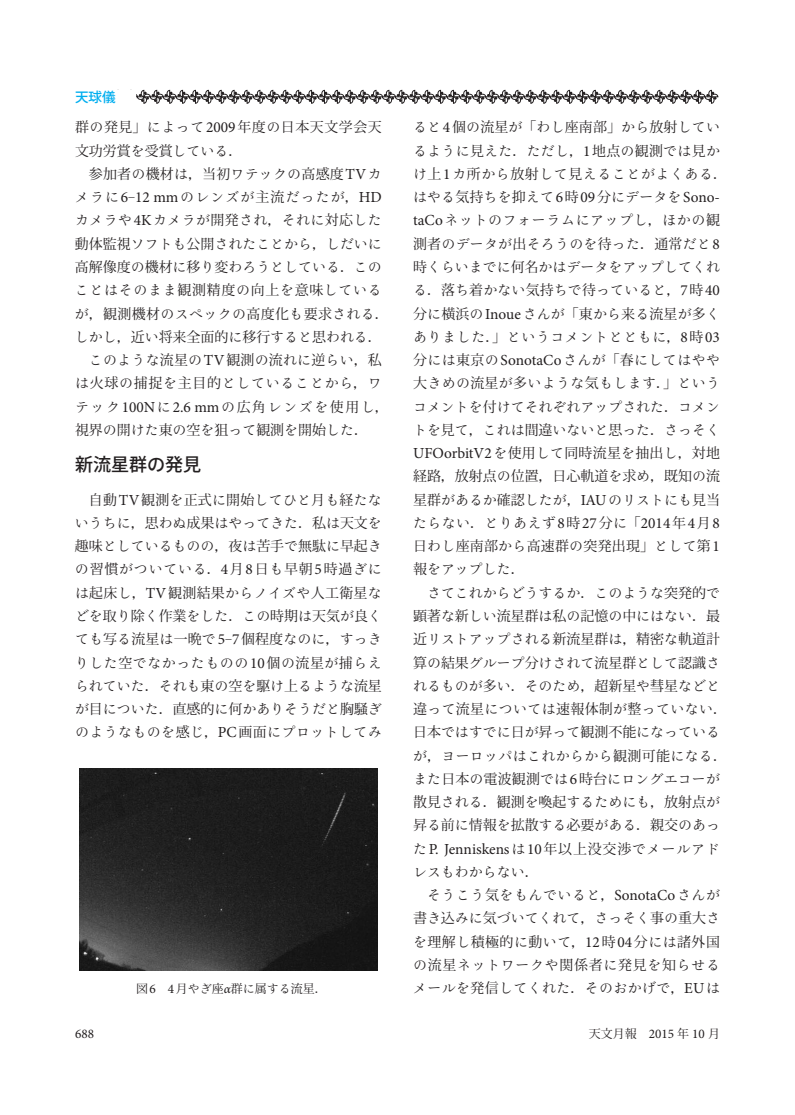
<style>
.page{position:relative;width:795px;height:1115px;background:#fff}
.page>*{position:absolute;margin:0;border:0;box-sizing:border-box;transform-origin:0 0}
.t1{font:500 18px "Koz Go Pro";color:#231f20}
.t2{font:15.3px "Minion Pro";color:#231f20}
.t3{font:13.95px/23.2px "Ryo Text Plus N";letter-spacing:.015em;color:#231f20}
.t4{font:13.95px/23.2px "Koz Min Pro";letter-spacing:.015em;color:#231f20}
.t5{font:13.95px/23.2px "Koz Min Pro";letter-spacing:.04em;color:#231f20}
.t6{font:13.95px "Ryo Text Plus N";letter-spacing:.04em;color:#231f20}
.t7{font:13.95px "Ryo Text Plus N";letter-spacing:.05em;color:#231f20}
.t8{font:500 13.5px "Koz Go Pro";color:#00aeef}
.t9{font:13.2px "Minion Pro";color:#231f20}
.t10{font:12px "Koz Min Pro";color:#231f20}
.s1{font-family:"Ryo Text Plus N"}
.s2{font-family:"Minion Pro";font-size:15.3px}
.s3{font-family:"Koz Min Pro"}
.s4{font-family:"Ryo Gothic Plus N"}
.s5{font-family:"Ryo Text Plus N";font-size:13.95px}
.s6{font-family:"Koz Min Pro";font-size:13.95px}
.s7{font-family:"Minion Pro";font-size:13.2px}
.s8{font-family:"Minion Pro";font-style:italic;font-size:13.2px}
</style>
<div class="page">
<svg style="left:136px;top:90px;width:582px;height:14px"></svg>
<img style="left:80px;top:768px;width:297px;height:202px">
<p class="t8" style="left:75px;top:88px;width:55px">天球儀　</p>
<p class="t5" style="left:75px;top:115px;width:308px">群<span class="s1">の</span>発見」<span class="s1">によって</span><span class="s2">2009</span>年度<span class="s1">の</span>日本天文学会天文功労賞<span class="s1">を</span>受賞<span class="s1">している</span>．</p>
<p class="t4" style="left:89px;top:162px;width:294px">参加者<span class="s1">の</span>機材<span class="s1">は</span>，当初<span class="s1">ワテックの</span>高感度<span class="s2">TV</span><span class="s1">カ</span></p>
<p class="t3" style="left:75px;top:185px;width:315px;text-align:center">メラに<span class="s2">6</span><span class="s3">‒</span><span class="s2">12 mm</span>のレンズが<span class="s3">主流</span>だったが<span class="s3">，</span><span class="s2">HD</span>カメラや<span class="s2">4K</span>カメラが<span class="s3">開発</span>され<span class="s3">，</span>それに<span class="s3">対応</span>した<span class="s3">動体監視</span>ソフトも<span class="s3">公開</span>されたことから<span class="s3">，</span>しだいに<span class="s3">高解像度</span>の<span class="s3">機材</span>に<span class="s3">移</span>り<span class="s3">変</span>わろうとしている<span class="s3">．</span>このことはそのまま<span class="s3">観測精度</span>の<span class="s3">向上</span>を<span class="s3">意味</span>しているが<span class="s3">，観測機材</span>のスペックの<span class="s3">高度化</span>も<span class="s3">要求</span>される<span class="s3">．</span>しかし<span class="s3">，近</span>い<span class="s3">将来全面的</span>に<span class="s3">移行</span>すると<span class="s3">思</span>われる<span class="s3">．</span>このような<span class="s3">流星</span>の<span class="s2">TV</span><span class="s3">観測</span>の<span class="s3">流</span>れに<span class="s3">逆</span>らい<span class="s3">，私<br></span>は<span class="s3">火球</span>の<span class="s3">捕捉</span>を<span class="s3">主目的</span>としていることから<span class="s3">，</span>ワテック<span class="s2">100N</span>に<span class="s2">2.6 mm</span>の<span class="s3">広角</span>レンズを<span class="s3">使用</span>し<span class="s3">，</span></p>
<p class="t4" style="left:75px;top:417px;width:294px">視界<span class="s1">の</span>開<span class="s1">けた</span>東<span class="s1">の</span>空<span class="s1">を</span>狙<span class="s1">って</span>観測<span class="s1">を</span>開始<span class="s1">した</span>．</p>
<p class="t1" style="left:75px;top:453px;width:127px">新流星群<span class="s4">の</span>発見</p>
<p class="t4" style="left:89px;top:487px;width:294px">自動<span class="s2">TV</span>観測<span class="s1">を</span>正式<span class="s1">に</span>開始<span class="s1">してひと</span>月<span class="s1">も</span>経<span class="s1">たな</span></p>
<p class="t3" style="left:75px;top:511px;width:308px;text-align:justify">いうちに<span class="s3">，思</span>わぬ<span class="s3">成果</span>はやってきた<span class="s3">．私</span>は<span class="s3">天文</span>を<span class="s3">趣味</span>としているものの<span class="s3">，夜</span>は<span class="s3">苦手</span>で<span class="s3">無駄</span>に<span class="s3">早起</span>きの<span class="s3">習慣</span>がついている<span class="s3">．</span><span class="s2">4</span><span class="s3">月</span><span class="s2">8</span><span class="s3">日</span>も<span class="s3">早朝</span><span class="s2">5</span><span class="s3">時過</span>ぎに</p>
<p class="t4" style="left:75px;top:580px;width:308px"><span class="s1">は</span>起床<span class="s1">し</span>，<span class="s2">TV</span>観測結果<span class="s1">からノイズや</span>人工衛星<span class="s1">な</span></p>
<p class="t3" style="left:75px;top:604px;width:308px;text-align:justify">どを<span class="s3">取</span>り<span class="s3">除</span>く<span class="s3">作業</span>をした<span class="s3">．</span>この<span class="s3">時期</span>は<span class="s3">天気</span>が<span class="s3">良</span>くても<span class="s3">写</span>る<span class="s3">流星</span>は<span class="s3">一晩</span>で<span class="s2">5</span><span class="s3">‒</span><span class="s2">7</span><span class="s3">個程度</span>なのに<span class="s3">，</span>すっきりした<span class="s3">空</span>でなかったものの<span class="s2">10</span><span class="s3">個</span>の<span class="s3">流星</span>が<span class="s3">捕</span>らえられていた<span class="s3">．</span>それも<span class="s3">東</span>の<span class="s3">空</span>を<span class="s3">駆</span>け<span class="s3">上</span>るような<span class="s3">流星</span>が<span class="s3">目</span>についた<span class="s3">．直感的</span>に<span class="s3">何</span>かありそうだと<span class="s3">胸騒</span>ぎのようなものを<span class="s3">感</span>じ<span class="s3">，</span><span class="s2">PC</span><span class="s3">画面</span>にプロットしてみ</p>
<p class="t3" style="left:413px;top:116px;width:315px">ると<span class="s2">4</span><span class="s3">個</span>の<span class="s3">流星</span>が<span class="s3">「</span>わし<span class="s3">座南部」</span>から<span class="s3">放射</span>しているように<span class="s3">見</span>えた<span class="s3">．</span>ただし<span class="s3">，</span><span class="s2">1</span><span class="s3">地点</span>の<span class="s3">観測</span>では<span class="s3">見</span>かけ<span class="s3">上</span><span class="s2">1</span>カ<span class="s3">所</span>から<span class="s3">放射</span>して<span class="s3">見</span>えることがよくある<span class="s3">．</span>はやる<span class="s3">気持</span>ちを<span class="s3">抑</span>えて<span class="s2">6</span><span class="s3">時</span><span class="s2">09</span><span class="s3">分</span>にデータを<span class="s2">Sono&shy;taCo</span>ネットのフォーラムにアップし<span class="s3">，</span>ほかの<span class="s3">観測者</span>のデータが<span class="s3">出</span>そろうのを<span class="s3">待</span>った<span class="s3">．通常</span>だと<span class="s2">8</span><span class="s3">時</span>くらいまでに<span class="s3">何名</span>かはデータをアップしてくれる<span class="s3">．落</span>ち<span class="s3">着</span>かない<span class="s3">気持</span>ちで<span class="s3">待</span>っていると<span class="s3">，</span><span class="s2">7</span><span class="s3">時</span><span class="s2">40</span><span class="s3">分</span>に<span class="s3">横浜</span>の<span class="s2">Inoue</span>さんが<span class="s3">「東</span>から<span class="s3">来</span>る<span class="s3">流星</span>が<span class="s3">多</span>くありました<span class="s3">．」</span>というコメントとともに<span class="s3">，</span><span class="s2">8</span><span class="s3">時</span><span class="s2">03</span><span class="s3">分</span>には<span class="s3">東京</span>の<span class="s2">SonotaCo</span>さんが<span class="s3">「春</span>にしてはやや<span class="s3">大</span>きめの<span class="s3">流星</span>が<span class="s3">多</span>いような<span class="s3">気</span>もします<span class="s3">．」</span>というコメントを<span class="s3">付</span>けてそれぞれアップされた<span class="s3">．</span>コメントを<span class="s3">見</span>て<span class="s3">，</span>これは<span class="s3">間違</span>いないと<span class="s3">思</span>った<span class="s3">．</span>さっそく</p>
<p class="t4" style="left:413px;top:441px;width:308px"><span class="s2">UFOorbitV2</span><span class="s1">を</span>使用<span class="s1">して</span>同時流星<span class="s1">を</span>抽出<span class="s1">し</span>，対地経路，放射点<span class="s1">の</span>位置，日心軌道<span class="s1">を</span>求<span class="s1">め</span>，既知<span class="s1">の</span>流</p>
<p class="t3" style="left:413px;top:488px;width:308px"><span class="s3">星群</span>があるか<span class="s3">確認</span>したが<span class="s3">，</span><span class="s2">IAU</span>のリストにも<span class="s3">見当</span>たらない<span class="s3">．</span>とりあえず<span class="s2">8</span><span class="s3">時</span><span class="s2">27</span><span class="s3">分</span>に<span class="s3">「</span><span class="s2">2014</span><span class="s3">年</span><span class="s2">4</span><span class="s3">月</span><span class="s2">8</span></p>
<p class="t4" style="left:413px;top:534px;width:308px">日<span class="s1">わし</span>座南部<span class="s1">から</span>高速群<span class="s1">の</span>突発出現」<span class="s1">として</span>第<span class="s2">1</span></p>
<p class="t3" style="left:427px;top:557px;width:294px;text-indent:-14px"><span class="s3">報</span>をアップした<span class="s3">．<br></span>さてこれからどうするか<span class="s3">．</span>このような<span class="s3">突発的</span>で</p>
<p class="t4" style="left:413px;top:603px;width:308px">顕著<span class="s1">な</span>新<span class="s1">しい</span>流星群<span class="s1">は</span>私<span class="s1">の</span>記憶<span class="s1">の</span>中<span class="s1">にはない</span>．最近<span class="s1">リストアップされる</span>新流星群<span class="s1">は</span>，精密<span class="s1">な</span>軌道計</p>
<p class="t3" style="left:413px;top:650px;width:315px"><span class="s3">算</span>の<span class="s3">結果</span>グループ<span class="s3">分</span>けされて<span class="s3">流星群</span>として<span class="s3">認識</span>されるものが<span class="s3">多</span>い<span class="s3">．</span>そのため<span class="s3">，超新星</span>や<span class="s3">彗星</span>などと<span class="s3">違</span>って<span class="s3">流星</span>については<span class="s3">速報体制</span>が<span class="s3">整</span>っていない<span class="s3">．日本</span>ではすでに<span class="s3">日</span>が<span class="s3">昇</span>って<span class="s3">観測不能</span>になっているが<span class="s3">，</span>ヨーロッパはこれからから<span class="s3">観測可能</span>になる<span class="s3">．</span>また<span class="s3">日本</span>の<span class="s3">電波観測</span>では<span class="s2">6</span><span class="s3">時台</span>にロングエコーが</p>
<p class="t4" style="left:413px;top:789px;width:308px">散見<span class="s1">される</span>．観測<span class="s1">を</span>喚起<span class="s1">するためにも</span>，放射点<span class="s1">が</span>昇<span class="s1">る</span>前<span class="s1">に</span>情報<span class="s1">を</span>拡散<span class="s1">する</span>必要<span class="s1">がある</span>．親交<span class="s1">のあっ</span></p>
<p class="t2" style="left:413px;top:838px;width:308px"><span class="s5">た</span>P. Jenniskens<span class="s5">は</span>10<span class="s6">年以上没交渉</span><span class="s5">でメールアド</span></p>
<p class="t3" style="left:413px;top:860px;width:127px">レスもわからない<span class="s3">．</span></p>
<p class="t6" style="left:427px;top:886px;width:294px">そうこう<span class="s3">気</span>をもんでいると<span class="s3">，</span><span class="s2">SonotaCo</span>さんが</p>
<p class="t3" style="left:413px;top:906px;width:308px"><span class="s3">書</span>き<span class="s3">込</span>みに<span class="s3">気</span>づいてくれて<span class="s3">，</span>さっそく<span class="s3">事</span>の<span class="s3">重大</span>さ</p>
<p class="t4" style="left:413px;top:929px;width:308px"><span class="s1">を</span>理解<span class="s1">し</span>積極的<span class="s1">に</span>動<span class="s1">いて</span>，<span class="s2">12</span>時<span class="s2">04</span>分<span class="s1">には</span>諸外国</p>
<p class="t7" style="left:413px;top:956px;width:308px">の<span class="s3">流星</span>ネットワークや<span class="s3">関係者</span>に<span class="s3">発見</span>を<span class="s3">知</span>らせる</p>
<p class="t10" style="left:136px;top:980px;width:192px">図<span class="s7">6 4</span>月<span class="s1">やぎ</span>座<span class="s8">α</span>群<span class="s1">に</span>属<span class="s1">する</span>流星．</p>
<p class="t3" style="left:413px;top:976px;width:308px">メールを<span class="s3">発信</span>してくれた<span class="s3">．</span>そのおかげで<span class="s3">，</span><span class="s2">EU</span>は</p>
<p class="t9" style="left:75px;top:1024px;width:21px">688</p>
<p class="t10" style="left:589px;top:1024px;width:133px">天文月報　<span class="s7">2015</span> 年 <span class="s7">10</span> 月</p>
</div>
